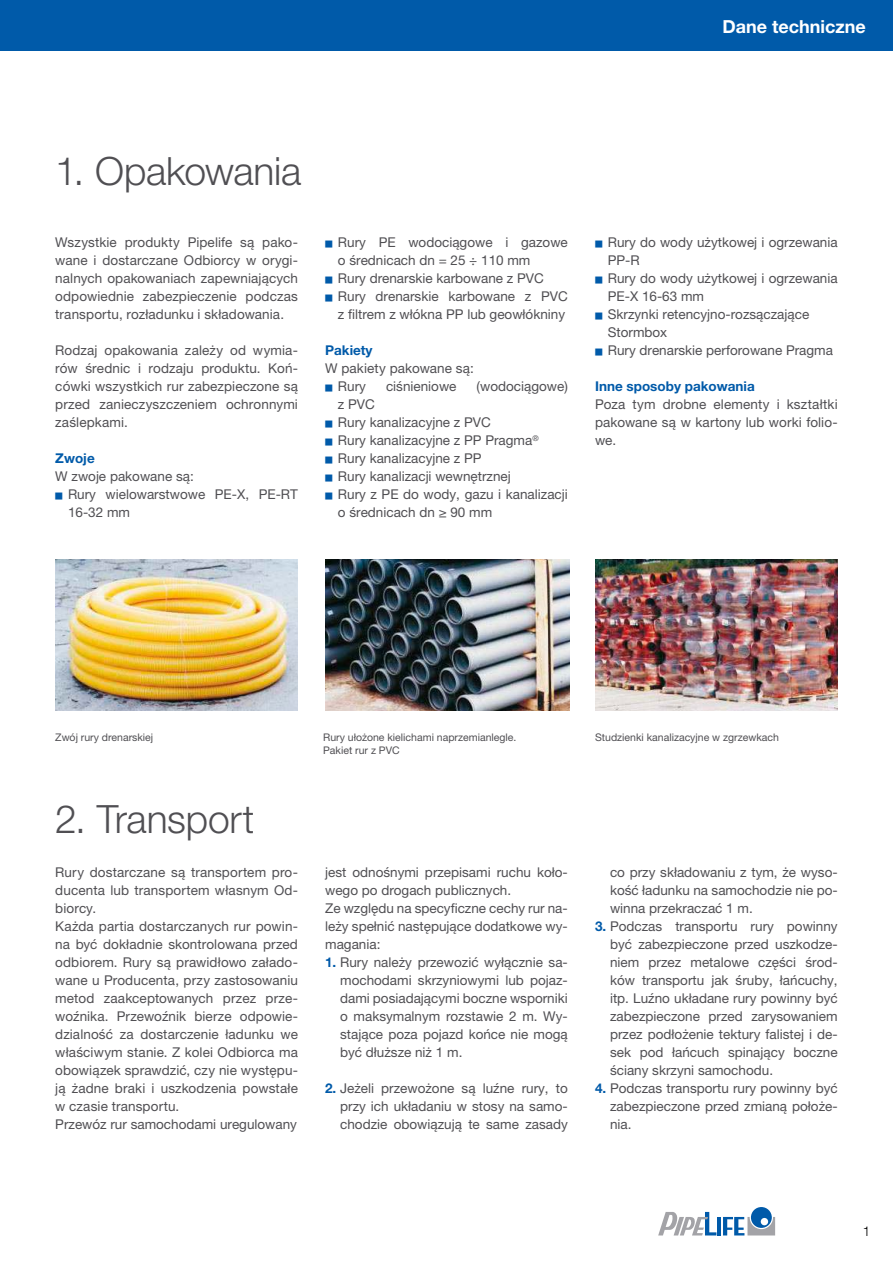
<style>
.page{position:relative;width:893px;height:1263px;background:#fff}
.page>*{position:absolute;margin:0;border:0;box-sizing:border-box;transform-origin:0 0}
.t1{font:300 39px "Helvetica Neue LT Pro";letter-spacing:-.005em;color:#504f53}
.t2{font:700 18px "Helvetica Neue LT Pro";color:#fff}
.t3{font:13.5px/18px "Helvetica Neue LT Pro";color:#504f53;text-align:justify}
.t4{font:700 13.5px "Helvetica Neue LT Pro";color:#005aa9}
.t5{font:300 13.5px "Helvetica Neue LT Pro";color:#000}
.t6{font:10.5px/12.6px "Helvetica Neue LT Pro";color:#504f53}
.s1{font-family:"Newspaper Pi PL";font-size:10.5px;color:#005aa9}
.s2{font-weight:700;color:#005aa9}
</style>
<div class="page">
<div style="left:0;top:0;width:893px;height:51px;background:#005aa9"></div>
<hr style="left:717px;top:1217px;width:4px;height:18px;background:#005aa9">
<svg style="left:723px;top:1207px;width:52px;height:28px"></svg>
<svg style="left:658px;top:1212px;width:58px;height:23px"></svg>
<img style="left:55px;top:559px;width:243px;height:151px">
<img style="left:325px;top:559px;width:245px;height:151px">
<img style="left:595px;top:559px;width:243px;height:151px">
<h2 class="t2" style="left:722px;top:15px;width:145px">Dane techniczne</h2>
<h1 class="t1" style="left:55px;top:147px;width:248px">1. Opakowania</h1>
<p class="t3" style="left:55px;top:233px;width:244px">Wszystkie produkty Pipelife są pako&shy;wane i dostarczane Odbiorcy w orygi&shy;nalnych opakowaniach zapewniających odpowiednie zabezpieczenie podczas transportu, rozładunku i składowania.</p>
<p class="t3" style="left:55px;top:341px;width:244px">Rodzaj opakowania zależy od wymia&shy;rów średnic i rodzaju produktu. Koń&shy;cówki wszystkich rur zabezpieczone są przed zanieczyszczeniem ochronnymi zaślepkami.</p>
<p class="t4" style="left:55px;top:450px;width:41px">Zwoje</p>
<p class="t3" style="left:55px;top:467px;width:140px">W zwoje pakowane są:</p>
<p class="t3" style="left:55px;top:485px;width:244px"><span class="s1">t</span> Rury wielowarstwowe PE-X, PE-RT</p>
<p class="t3" style="left:68px;top:503px;width:64px">16-32 mm</p>
<p class="t3" style="left:325px;top:233px;width:244px"><span class="s1">t</span> Rury PE wodociągowe i gazowe</p>
<p class="t3" style="left:338px;top:251px;width:194px">o średnicach dn = 25 ÷ 110 mm</p>
<p class="t3" style="left:325px;top:269px;width:220px"><span class="s1">t</span> Rury drenarskie karbowane z PVC</p>
<p class="t3" style="left:325px;top:287px;width:244px"><span class="s1">t</span> Rury drenarskie karbowane z PVC</p>
<p class="t3" style="left:338px;top:305px;width:229px">z filtrem z włókna PP lub geowłókniny</p>
<p class="t4" style="left:325px;top:342px;width:49px">Pakiety</p>
<p class="t3" style="left:325px;top:359px;width:150px">W pakiety pakowane są: <span class="s1">t</span> Rury</p>
<p class="t3" style="left:386px;top:377px;width:72px">ciśnieniowe</p>
<p class="t3" style="left:477px;top:377px;width:93px">(wodociągowe)</p>
<p class="t3" style="left:338px;top:395px;width:38px">z PVC</p>
<p class="t3" style="left:325px;top:413px;width:167px"><span class="s1">t</span> Rury kanalizacyjne z PVC</p>
<p class="t3" style="left:325px;top:431px;width:215px"><span class="s1">t</span> Rury kanalizacyjne z PP Pragma<sup>®</sup></p>
<p class="t3" style="left:325px;top:449px;width:158px"><span class="s1">t</span> Rury kanalizacyjne z PP</p>
<p class="t3" style="left:325px;top:467px;width:187px"><span class="s1">t</span> Rury kanalizacji wewnętrznej</p>
<p class="t3" style="left:325px;top:485px;width:244px"><span class="s1">t</span> Rury z PE do wody, gazu i kanalizacji</p>
<p class="t3" style="left:338px;top:503px;width:156px">o średnicach dn ≥ 90 mm</p>
<p class="t3" style="left:595px;top:233px;width:244px"><span class="s1">t</span> Rury do wody użytkowej i ogrzewania</p>
<p class="t3" style="left:608px;top:251px;width:33px">PP-R</p>
<p class="t3" style="left:595px;top:269px;width:244px"><span class="s1">t</span> Rury do wody użytkowej i ogrzewania</p>
<p class="t3" style="left:608px;top:287px;width:98px">PE-X 16-63 mm</p>
<p class="t3" style="left:595px;top:305px;width:216px"><span class="s1">t</span> Skrzynki retencyjno-rozsączające</p>
<p class="t3" style="left:608px;top:323px;width:61px">Stormbox</p>
<p class="t3" style="left:595px;top:341px;width:240px"><span class="s1">t</span> Rury drenarskie perforowane Pragma</p>
<p class="t4" style="left:595px;top:378px;width:161px">Inne sposoby pakowania</p>
<p class="t3" style="left:595px;top:395px;width:244px">Poza tym drobne elementy i kształtki pakowane są w kartony lub worki folio&shy;we.</p>
<p class="t6" style="left:55px;top:731px;width:99px">Zwój rury drenarskiej</p>
<p class="t6" style="left:323px;top:731px;width:195px">Rury ułożone kielichami naprzemianlegle.<br>Pakiet rur z PVC</p>
<p class="t6" style="left:595px;top:731px;width:185px">Studzienki kanalizacyjne w zgrzewkach</p>
<h1 class="t1" style="left:55px;top:795px;width:201px">2. Transport</h1>
<p class="t3" style="left:55px;top:863px;width:244px;text-align:left">Rury dostarczane są transportem pro&shy;ducenta lub transportem własnym Od&shy;biorcy.<br>Każda partia dostarczanych rur powin&shy;na być dokładnie skontrolowana przed odbiorem. Rury są prawidłowo załado&shy;wane u Producenta, przy zastosowaniu metod zaakceptowanych przez prze&shy;woźnika. Przewoźnik bierze odpowie&shy;dzialność za dostarczenie ładunku we właściwym stanie. Z kolei Odbiorca ma obowiązek sprawdzić, czy nie występu&shy;ją żadne braki i uszkodzenia powstałe w czasie transportu.<br>Przewóz rur samochodami uregulowany</p>
<p class="t3" style="left:325px;top:863px;width:244px;text-align:left">jest odnośnymi przepisami ruchu koło&shy;wego po drogach publicznych.<br>Ze względu na specyficzne cechy rur na&shy;leży spełnić następujące dodatkowe wy&shy;magania:</p>
<p class="t3" style="left:340px;top:953px;width:229px;text-indent:-15px"><span class="s2">1.</span> Rury należy przewozić wyłącznie sa&shy;mochodami skrzyniowymi lub pojaz&shy;dami posiadającymi boczne wsporniki o maksymalnym rozstawie 2 m. Wy&shy;stające poza pojazd końce nie mogą być dłuższe niż 1 m.</p>
<p class="t3" style="left:340px;top:1079px;width:229px;text-indent:-15px"><span class="s2">2.</span> Jeżeli przewożone są luźne rury, to przy ich układaniu w stosy na samo&shy;chodzie obowiązują te same zasady</p>
<p class="t3" style="left:610px;top:863px;width:229px">co przy składowaniu z tym, że wyso&shy;kość ładunku na samochodzie nie po&shy;winna przekraczać 1 m.</p>
<p class="t3" style="left:610px;top:917px;width:229px;text-indent:-15px"><span class="s2">3.</span> Podczas transportu rury powinny być zabezpieczone przed uszkodze&shy;niem przez metalowe części środ&shy;ków transportu jak śruby, łańcuchy, itp. Luźno układane rury powinny być zabezpieczone przed zarysowaniem przez podłożenie tektury falistej i de&shy;sek pod łańcuch spinający boczne ściany skrzyni samochodu.</p>
<p class="t3" style="left:610px;top:1079px;width:229px;text-indent:-15px"><span class="s2">4.</span> Podczas transportu rury powinny być zabezpieczone przed zmianą położe&shy;nia.</p>
<p class="t5" style="left:863px;top:1222px;width:9px">1</p>
</div>
